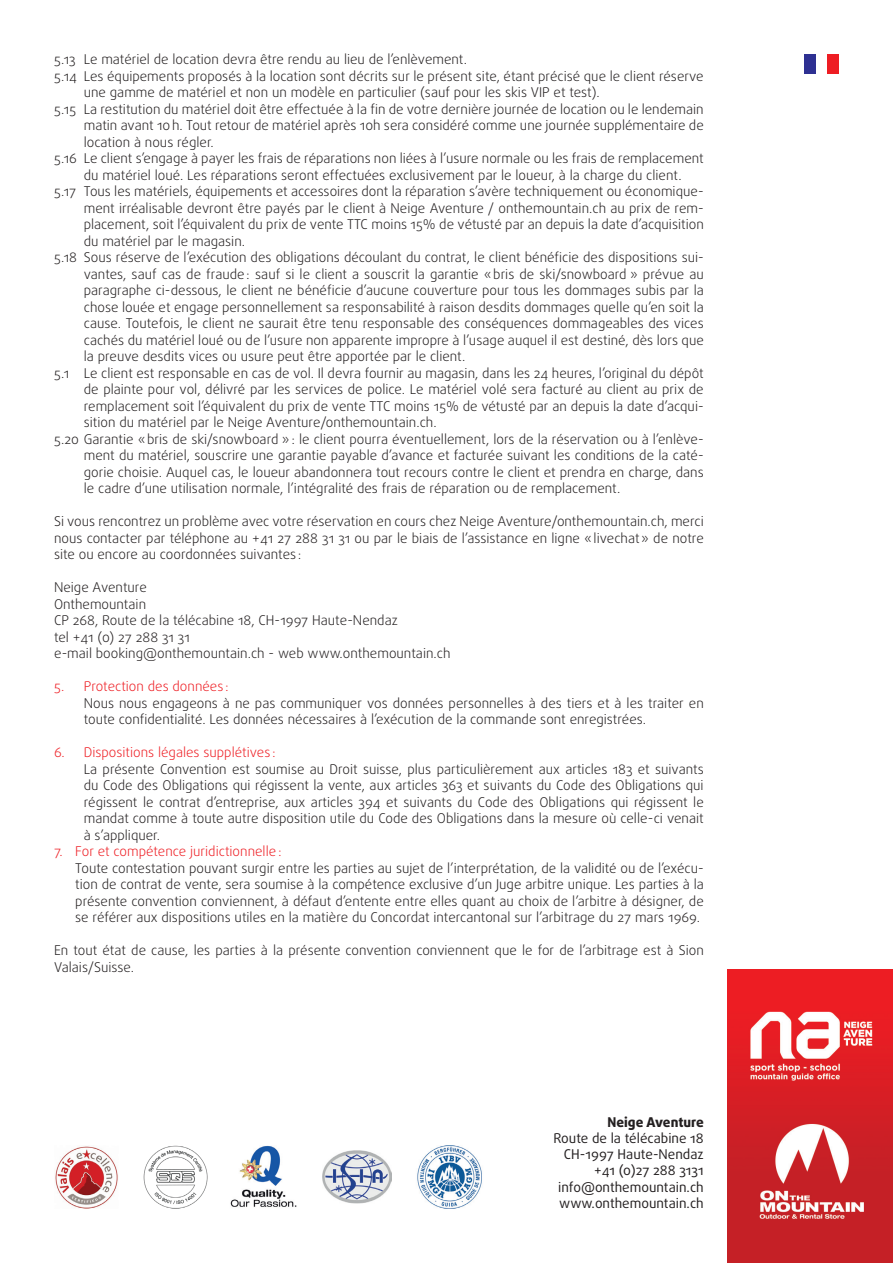
<style>
.page{position:relative;width:893px;height:1263px;background:#fff}
.page>*{position:absolute;margin:0;border:0;box-sizing:border-box;transform-origin:0 0}
.t1{font:300 13.5px/16.5px "Daxline Pro";color:#231f20;text-align:justify}
.t2{font:13.5px/16.2px "Daxline Pro";color:#231f20;text-align:right}
.t3{font:300 13.5px "Daxline Pro";color:#ee1d23}
.t4{font:800 13.5px "Daxline Pro";color:#231f20}
</style>
<div class="page">
<svg style="left:815px;top:54px;width:13px;height:19px"></svg>
<div style="left:804px;top:54px;width:11px;height:19px;background:#2e3092"></div>
<div style="left:828px;top:54px;width:11px;height:19px;background:#ee1d23"></div>
<img style="left:323px;top:1151px;width:68px;height:52px">
<img style="left:417px;top:1145px;width:65px;height:64px">
<img style="left:230px;top:1145px;width:67px;height:62px">
<img style="left:143px;top:1145px;width:65px;height:64px">
<img style="left:55px;top:1146px;width:63px;height:63px">
<img style="left:727px;top:969px;width:166px;height:294px">
<p class="t1" style="left:54px;top:52px;width:415px">5.13 Le matériel de location devra être rendu au lieu de l’enlèvement.</p>
<p class="t1" style="left:54px;top:68px;width:651px">5.14 Les équipements proposés à la location sont décrits sur le présent site, étant précisé que le client réserve</p>
<p class="t1" style="left:84px;top:85px;width:517px">une gamme de matériel et non un modèle en particulier (sauf pour les skis VIP et test).</p>
<p class="t1" style="left:54px;top:101px;width:651px">5.15 La restitution du matériel doit être effectuée à la fin de votre dernière journée de location ou le lendemain</p>
<p class="t1" style="left:84px;top:118px;width:621px">matin avant 10h. Tout retour de matériel après 10h sera considéré comme une journée supplémentaire de</p>
<p class="t1" style="left:84px;top:134px;width:132px">location à nous régler.</p>
<p class="t1" style="left:54px;top:151px;width:651px">5.16 Le client s’engage à payer les frais de réparations non liées à l’usure normale ou les frais de remplacement</p>
<p class="t1" style="left:84px;top:167px;width:599px">du matériel loué. Les réparations seront effectuées exclusivement par le loueur, à la charge du client.</p>
<p class="t1" style="left:54px;top:183px;width:651px">5.17 Tous les matériels, équipements et accessoires dont la réparation s’avère techniquement ou économique-</p>
<p class="t1" style="left:84px;top:200px;width:621px">ment irréalisable devront être payés par le client à Neige Aventure / onthemountain.ch au prix de rem-</p>
<p class="t1" style="left:84px;top:216px;width:621px">placement, soit l’équivalent du prix de vente TTC moins 15% de vétusté par an depuis la date d’acquisition</p>
<p class="t1" style="left:84px;top:233px;width:163px">du matériel par le magasin.</p>
<p class="t1" style="left:54px;top:249px;width:651px">5.18 Sous réserve de l’exécution des obligations découlant du contrat, le client bénéficie des dispositions sui-</p>
<p class="t1" style="left:84px;top:266px;width:621px">vantes, sauf cas de fraude: sauf si le client a souscrit la garantie «bris de ski/snowboard » prévue au</p>
<p class="t1" style="left:84px;top:282px;width:621px">paragraphe ci-dessous, le client ne bénéficie d’aucune couverture pour tous les dommages subis par la</p>
<p class="t1" style="left:84px;top:299px;width:621px">chose louée et engage personnellement sa responsabilité à raison desdits dommages quelle qu’en soit la</p>
<p class="t1" style="left:84px;top:315px;width:621px">cause. Toutefois, le client ne saurait être tenu responsable des conséquences dommageables des vices</p>
<p class="t1" style="left:84px;top:332px;width:622px">cachés du matériel loué ou de l’usure non apparente impropre à l’usage auquel il est destiné, dès lors que</p>
<p class="t1" style="left:84px;top:348px;width:383px">la preuve desdits vices ou usure peut être apportée par le client.</p>
<p class="t1" style="left:54px;top:365px;width:651px">5.1 Le client est responsable en cas de vol. Il devra fournir au magasin, dans les 24 heures, l’original du dépôt</p>
<p class="t1" style="left:84px;top:381px;width:621px">de plainte pour vol, délivré par les services de police. Le matériel volé sera facturé au client au prix de</p>
<p class="t1" style="left:84px;top:398px;width:621px">remplacement soit l’équivalent du prix de vente TTC moins 15% de vétusté par an depuis la date d’acqui-</p>
<p class="t1" style="left:84px;top:414px;width:354px">sition du matériel par le Neige Aventure/onthemountain.ch.</p>
<p class="t1" style="left:54px;top:431px;width:651px">5.20 Garantie «bris de ski/snowboard »: le client pourra éventuellement, lors de la réservation ou à l’enlève-</p>
<p class="t1" style="left:84px;top:447px;width:621px">ment du matériel, souscrire une garantie payable d’avance et facturée suivant les conditions de la caté-</p>
<p class="t1" style="left:84px;top:464px;width:621px">gorie choisie. Auquel cas, le loueur abandonnera tout recours contre le client et prendra en charge, dans</p>
<p class="t1" style="left:84px;top:480px;width:538px">le cadre d’une utilisation normale, l’intégralité des frais de réparation ou de remplacement.</p>
<p class="t1" style="left:54px;top:513px;width:651px">Si vous rencontrez un problème avec votre réservation en cours chez Neige Aventure/onthemountain.ch, merci nous contacter par téléphone au +41 27 288 31 31 ou par le biais de l’assistance en ligne «livechat» de notre site ou encore au coordonnées suivantes :</p>
<p class="t1" style="left:54px;top:579px;width:398px;text-align:left">Neige Aventure<br>Onthemountain<br>CP 268, Route de la télécabine 18, CH-1997 Haute-Nendaz<br>tel +41 (0) 27 288 31 31<br>e-mail booking@onthemountain.ch - web www.onthemountain.ch</p>
<p class="t3" style="left:54px;top:678px;width:176px">5. Protection des données :</p>
<p class="t1" style="left:84px;top:695px;width:621px">Nous nous engageons à ne pas communiquer vos données personnelles à des tiers et à les traiter en toute confidentialité. Les données nécessaires à l’exécution de la commande sont enregistrées.</p>
<p class="t3" style="left:54px;top:744px;width:223px">6. Dispositions légales supplétives :</p>
<p class="t1" style="left:84px;top:761px;width:621px">La présente Convention est soumise au Droit suisse, plus particulièrement aux articles 183 et suivants du Code des Obligations qui régissent la vente, aux articles 363 et suivants du Code des Obligations qui régissent le contrat d’entreprise, aux articles 394 et suivants du Code des Obligations qui régissent le mandat comme à toute autre disposition utile du Code des Obligations dans la mesure où celle-ci venait à s’appliquer.</p>
<p class="t3" style="left:54px;top:843px;width:229px">7. For et compétence juridictionnelle:</p>
<p class="t1" style="left:75px;top:860px;width:630px">Toute contestation pouvant surgir entre les parties au sujet de l’interprétation, de la validité ou de l’exécu&shy;tion de contrat de vente, sera soumise à la compétence exclusive d’un Juge arbitre unique. Les parties à la présente convention conviennent, à défaut d’entente entre elles quant au choix de l’arbitre à désigner, de se référer aux dispositions utiles en la matière du Concordat intercantonal sur l’arbitrage du 27 mars 1969.</p>
<p class="t1" style="left:54px;top:942px;width:651px">En tout état de cause, les parties à la présente convention conviennent que le for de l’arbitrage est à Sion<br>Valais/Suisse.</p>
<p class="t4" style="left:608px;top:1113px;width:98px">Neige Aventure</p>
<p class="t2" style="left:553px;top:1130px;width:152px">Route de la télécabine 18<br>CH-1997 Haute-Nendaz +41 (0)27 288 3131 info@onthemountain.ch www.onthemountain.ch</p>
</div>
